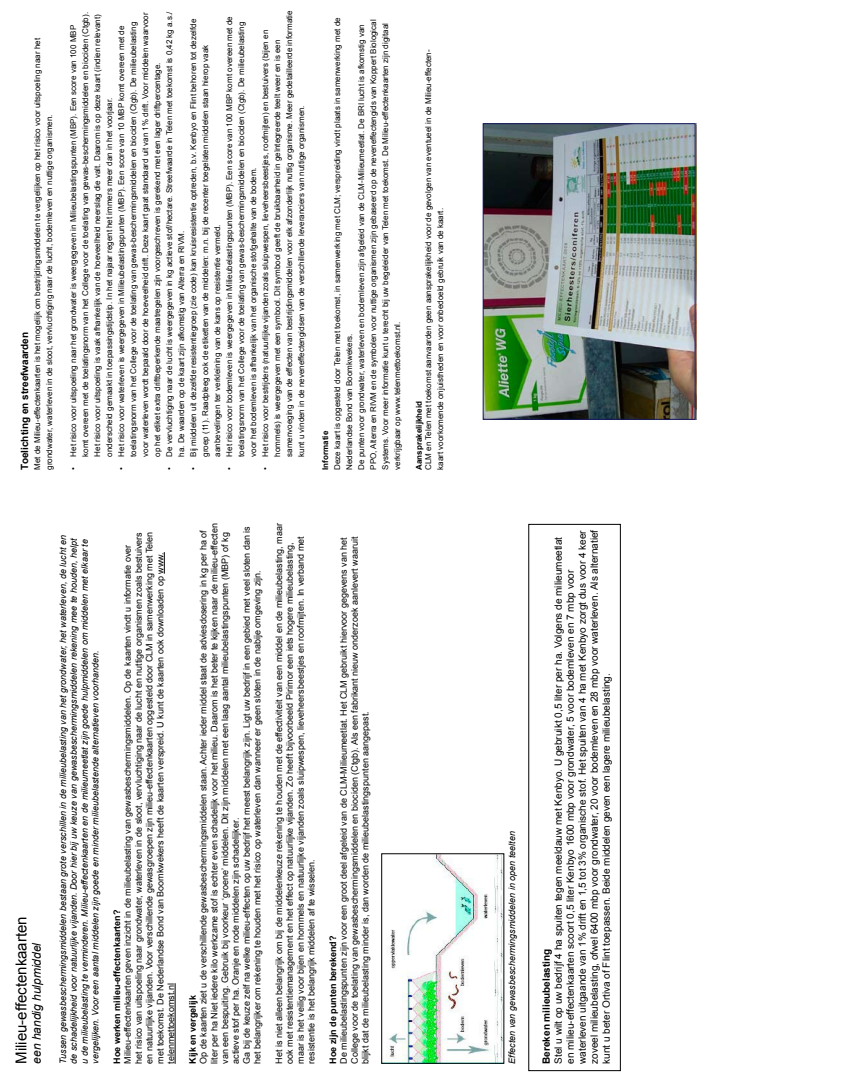
<style>
.page{position:relative;width:842px;height:1078px;background:#fff}
.page>*{position:absolute;margin:0;border:0;box-sizing:border-box;transform-origin:0 0}
.t1{font:15px "Arial";color:#000}
.t2{font:italic 12px "Arial";color:#000}
.t3{font:10px/12px "Arial";color:#000}
.t4{font:700 10px "Arial";color:#000}
.t5{font:9px/10.8px "Arial";color:#000}
.t6{font:italic 9px/10.8px "Arial";color:#000}
.t7{font:700 9px "Arial";color:#000}
.t8{font:8px/12px "Arial";color:#000}
.t9{font:700 8px "Arial";color:#000}
.s1{font-family:"Forte"}
.s2{color:#fff}
</style>
<div class="page">
<img style="left:485px;top:125px;width:209px;height:293px">
<div style="left:483px;top:123px;width:213px;height:297px;border:1px solid #16195c"></div>
<svg style="left:164px;top:552px;width:1px;height:21px"></svg>
<hr style="left:175px;top:982px;width:1px;height:81px;background:#000">
<img style="left:388px;top:855px;width:114px;height:206px">
<div style="left:381px;top:853px;width:123px;height:210px;border:1px solid #000"></div>
<div style="left:528px;top:523px;width:93px;height:547px;border:1px solid #000"></div>
<p class="t8" style="left:31px;top:469px;width:433px;rotate:-90deg">Met de Milieu-effectenkaarten is het mogelijk om bestrijdingsmiddelen te vergelijken op het risico voor uitspoeling naar het grondwater, waterleven in de sloot, vervluchtiging naar de lucht, bodemleven en nuttige organismen.</p>
<p class="t4" style="left:18px;top:469px;width:139px;rotate:-90deg">Toelichting en streefwaarden</p>
<p class="t8" style="left:67px;top:456px;width:446px;text-indent:-13px;rotate:-90deg">• Het risico voor uitspoeling naar het grondwater is weergegeven in Milieubelastingspunten (MBP). Een score van 100 MBP komt overeen met de toelatingsnorm van het College voor de toelating van gewas-beschermingsmiddelen en biociden (Ctgb).<br>Het risico voor uitspoeling is vaak afhankelijk van de hoeveelheid neerslag die valt. Daarom is op deze kaart (indien relevant) onderscheid gemaakt in toepassingstijdstip. In het najaar regent het immers meer dan in het voorjaar.</p>
<p class="t8" style="left:115px;top:456px;width:445px;text-indent:-13px;rotate:-90deg">• Het risico voor waterleven is weergegeven in Milieubelastingspunten (MBP). Een score van 10 MBP komt overeen met de toelatingsnorm van het College voor de toelating van gewas-beschermingsmiddelen en biociden (Ctgb). De milieubelasting voor waterleven wordt bepaald door de hoeveelheid drift. Deze kaart gaat standaard uit van 1% drift. Voor middelen waarvoor op het etiket extra driftbeperkende maatregelen zijn voorgeschreven is gerekend met een lager driftpercentage.</p>
<p class="t8" style="left:163px;top:456px;width:446px;text-indent:-13px;rotate:-90deg">• De vervluchtiging naar de lucht is weergegeven in kg actieve stof/hectare. Streefwaarde in Telen met toekomst is 0,42 kg a.s./ ha. De waarden op de kaart zijn afkomstig van Alterra en RIVM.</p>
<p class="t8" style="left:187px;top:456px;width:439px;text-indent:-13px;rotate:-90deg">• Bij middelen uit dezelfde resistentiegroep (zie code) kan kruisresistentie optreden, b.v. Kenbyo en Flint behoren tot dezelfde groep (11). Raadpleeg ook de etiketten van de middelen: m.n. bij de recenter toegelaten middelen staan hierop vaak aanbevelingen ter verkleining van de kans op resistentie vermeld.</p>
<p class="t8" style="left:223px;top:456px;width:442px;text-indent:-13px;rotate:-90deg"><span class="s1">•</span> Het risico voor bodemleven is weergegeven in Milieubelastingspunten (MBP). Een score van 100 MBP komt overeen met de toelatingsnorm van het College voor de toelating van gewas-beschermingsmiddelen en biociden (Ctgb). De milieubelasting voor het bodemleven is afhankelijk van het organische stofgehalte van de bodem.</p>
<p class="t8" style="left:259px;top:456px;width:447px;text-indent:-13px;rotate:-90deg">• Het risico voor bestrijders (natuurlijke vijanden zoals sluipwespen, lieveheersbeestjes, roofmijten) en bestuivers (bijen en hommels) is weergegeven met een symbool. Dit symbool geeft de bruikbaarheid in geïntegreerde teelt weer en is een samenvoeging van de effecten van bestrijdingsmiddelen voor elk afzonderlijk nuttig organisme. Meer gedetailleerde informatie kunt u vinden in de neveneffectengidsen van de verschillende leveranciers van nuttige organismen.</p>
<p class="t8" style="left:331px;top:469px;width:454px;rotate:-90deg">Deze kaart is opgesteld door Telen met toekomst, in samenwerking met CLM; verspreiding vindt plaats in samenwerking met de Nederlandse Bond van Boomkwekers.<br>De punten voor grondwater, waterleven en bodemleven zijn afgeleid van de CLM-Milieumeetlat. De BRI lucht is afkomstig van PPO, Alterra en RIVM en de symbolen voor nuttige organismen zijn gebaseerd op de neveneffectengids van Koppert Biological Systems. Voor meer informatie kunt u terecht bij uw begeleider van Telen met toekomst. De Milieu-effectenkaarten zijn digitaal verkrijgbaar op www.telenmettoekomst.nl.</p>
<p class="t9" style="left:320px;top:469px;width:40px;rotate:-90deg">Informatie</p>
<p class="t8" style="left:423px;top:469px;width:433px;rotate:-90deg">CLM en Telen met toekomst aanvaarden geen aansprakelijkheid voor de gevolgen van eventueel in de Milieu-effecten&shy;kaart voorkomende onjuistheden en voor onbedoeld gebruik van de kaart.<span class="s2">CLM en Telen met toekomst aanvaarden geen</span></p>
<p class="t9" style="left:414px;top:469px;width:70px;rotate:-90deg">Aansprakelijkheid</p>
<h1 class="t1" style="left:11px;top:1063px;width:149px;rotate:-90deg">Milieu-effectenkaarten</h1>
<h2 class="t2" style="left:29px;top:1063px;width:123px;rotate:-90deg">een handig hulpmiddel</h2>
<p class="t6" style="left:58px;top:1063px;width:530px;rotate:-90deg">Tussen gewasbeschermingsmiddelen bestaan grote verschillen in de milieubelasting van het grondwater, het waterleven, de lucht en de schadelijkheid voor natuurlijke vijanden. Door hier bij uw keuze van gewasbeschermingsmiddelen rekening mee te houden, helpt u de milieubelasting te verminderen. Milieu-effectenkaarten en de milieumeetlat zijn goede hulpmiddelen om middelen met elkaar te vergelijken. Voor een aantal middelen zijn goede en minder milieubelastende alternatieven voorhanden.</p>
<p class="t5" style="left:122px;top:1063px;width:533px;rotate:-90deg">Milieu-effectenkaarten geven inzicht in de milieubelasting van gewasbeschermingsmiddelen. Op de kaarten vindt u informatie over het risico van uitspoeling naar grondwater, waterleven in de sloot, vervluchtiging naar de lucht en nuttige organismen zoals bestuivers en natuurlijke vijanden. Voor verschillende gewasgroepen zijn milieu-effectenkaarten opgesteld door CLM in samenwerking met Telen met toekomst. De Nederlandse Bond van Boomkwekers heeft de kaarten verspreid. U kunt de kaarten ook downloaden op www. telenmettoekomst.nl</p>
<p class="t7" style="left:111px;top:1063px;width:156px;rotate:-90deg">Hoe werken milieu-effectenkaarten?</p>
<p class="t5" style="left:198px;top:1063px;width:542px;rotate:-90deg">Op de kaarten ziet u de verschillende gewasbeschermingsmiddelen staan. Achter ieder middel staat de adviesdosering in kg per ha of liter per ha Niet iedere kilo werkzame stof is echter even schadelijk voor het milieu. Daarom is het beter te kijken naar de milieu-effecten van een bespuiting. Gebruik bij voorkeur ‘groene’ middelen. Dit zijn middelen met een laag aantal milieubelastingspunten (MBP) of kg actieve stof per ha. Oranje en rode middelen zijn schadelijker.<br>Ga bij de keuze zelf na welke milieu-effecten op uw bedrijf het meest belangrijk zijn. Ligt uw bedrijf in een gebied met veel sloten dan is het belangrijker om rekening te houden met het risico op waterleven dan wanneer er geen sloten in de nabije omgeving zijn.</p>
<p class="t5" style="left:274px;top:1063px;width:542px;rotate:-90deg">Het is niet alleen belangrijk om bij de middelenkeuze rekening te houden met de effectiviteit van een middel en de milieubelasting, maar ook met resistentiemanagement en het effect op natuurlijke vijanden. Zo heeft bijvoorbeeld Pirimor een iets hogere milieubelasting, maar is het veilig voor bijen en hommels en natuurlijke vijanden zoals sluipwespen, lieveheersbeestjes en roofmijten. In verband met resistentie is het belangrijk middelen af te wisselen.</p>
<p class="t7" style="left:187px;top:1063px;width:70px;rotate:-90deg">Kijk en vergelijk</p>
<p class="t5" style="left:338px;top:1063px;width:528px;text-align:justify;rotate:-90deg">De milieubelastingspunten zijn voor een groot deel afgeleid van de CLM-Milieumeetlat. Het CLM gebruikt hiervoor gegevens van het College voor de toelating van gewasbeschermingsmiddelen en biociden (Ctgb). Als een fabrikant nieuw onderzoek aanlevert waaruit blijkt dat de milieubelasting minder is, dan worden de milieubelastingspunten aangepast.</p>
<p class="t7" style="left:327px;top:1063px;width:130px;rotate:-90deg">Hoe zijn de punten berekend?</p>
<p class="t6" style="left:507px;top:1063px;width:234px;rotate:-90deg">Effecten van gewasbeschermingsmiddelen in open teelten</p>
<p class="t3" style="left:552px;top:1063px;width:535px;rotate:-90deg">Stel u wilt op uw bedrijf 4 ha spuiten tegen meeldauw met Kenbyo. U gebruikt 0,5 liter per ha. Volgens de milieumeetlat en milieu-effectenkaarten scoort 0,5 liter Kenbyo 1600 mbp voor grondwater, 5 voor bodemleven en 7 mbp voor waterleven uitgaande van 1% drift en 1,5 tot 3% organische stof. Het spuiten van 4 ha met Kenbyo zorgt dus voor 4 keer zoveel milieubelasting, ofwel 6400 mbp voor grondwater, 20 voor bodemleven en 28 mbp voor waterleven. Als alternatief kunt u beter Ortiva of Flint toepassen. Beide middelen geven een lagere milieubelasting.</p>
<p class="t4" style="left:540px;top:1063px;width:117px;rotate:-90deg">Bereken milieubelasting</p>
</div>
